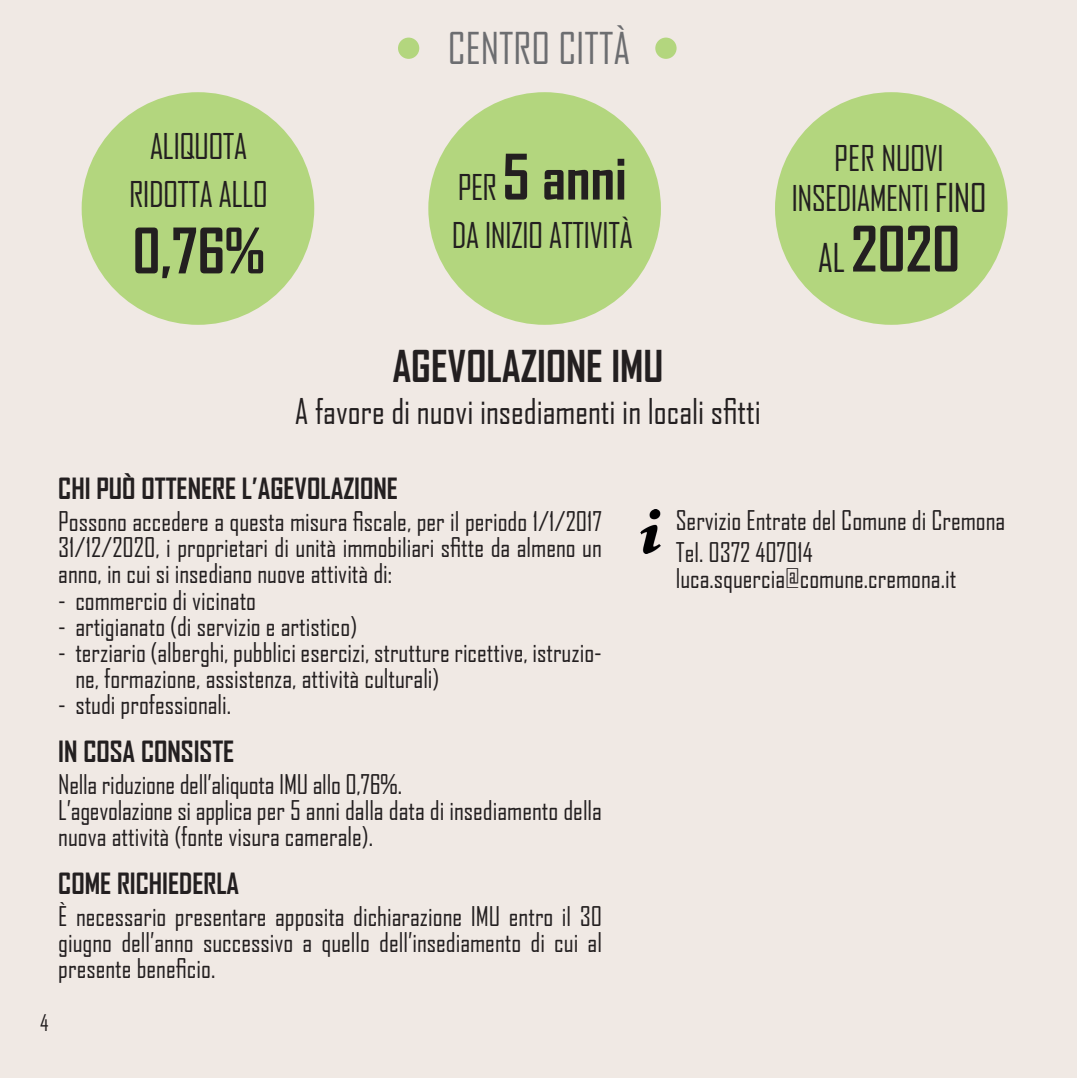
<style>
.page{position:relative;width:1078px;height:1078px;background:#fff}
.page>*{position:absolute;margin:0;border:0;box-sizing:border-box;transform-origin:0 0}
.t1{font:700 60px "Agency FB";color:#231f20}
.t2{font:700 42px "Agency FB";color:#231f20}
.t3{font:42px "Agency FB";color:#6c6d70}
.t4{font:34px/48px "Agency FB";letter-spacing:-.02em;color:#231f20;text-align:center}
.t5{font:34px "Agency FB";color:#231f20}
.t6{font:700 28px "Agency FB";color:#231f20}
.t7{font:26px/26px "Agency FB";color:#231f20}
.t8{font:22px "Agency FB";color:#231f20}
.s1{font-weight:400;font-size:34px}
.s2{font-size:38px}
.s3{font-weight:400;font-size:38px}
</style>
<div class="page">
<div style="left:0;top:0;width:1076px;height:1077px;background:#f0e9e4"></div>
<div style="left:82px;top:92px;width:232px;height:233px;background:#b3d67e;border-radius:50%"></div>
<div style="left:428px;top:92px;width:232px;height:233px;background:#b3d67e;border-radius:50%"></div>
<div style="left:774px;top:92px;width:233px;height:233px;background:#b3d67e;border-radius:50%"></div>
<div style="left:398px;top:38px;width:21px;height:21px;background:#b3d67e;border-radius:50%"></div>
<div style="left:655px;top:38px;width:21px;height:21px;background:#b3d67e;border-radius:50%"></div>
<img style="left:640px;top:509px;width:20px;height:44px">
<h3 class="t4" style="left:129px;top:122px;width:140px">ALIQUOTA<br>RIDOTTA ALLO</h3>
<h1 class="t1" style="left:132px;top:213px;width:133px">0,76%</h1>
<h2 class="t3" style="left:447px;top:23px;width:184px">CENTRO CITTÀ</h2>
<h1 class="t1" style="left:458px;top:140px;width:170px"><span class="s1">PER</span> 5 anni</h1>
<h3 class="t4" style="left:451px;top:210px;width:183px">DA INIZIO ATTIVITÀ</h3>
<h3 class="t4" style="left:791px;top:138px;width:197px;line-height:40px">PER NUOVI<br>INSEDIAMENTI <span class="s2">FINO</span></h3>
<h1 class="t1" style="left:817px;top:212px;width:144px"><span class="s3">AL</span> 2020</h1>
<h2 class="t2" style="left:392px;top:340px;width:272px">AGEVOLAZIONE IMU</h2>
<h3 class="t5" style="left:295px;top:391px;width:467px">A favore di nuovi insediamenti in locali sfitti</h3>
<p class="t6" style="left:58px;top:471px;width:341px">CHI PUÒ OTTENERE L’AGEVOLAZIONE</p>
<p class="t7" style="left:58px;top:508px;width:545px;text-align:justify">Possono accedere a questa misura fiscale, per il periodo 1/1/2017<br>31/12/2020, i proprietari di unità immobiliari sfitte da almeno un anno, in cui si insediano nuove attività di:</p>
<p class="t7" style="left:58px;top:586px;width:199px">- commercio di vicinato</p>
<p class="t7" style="left:58px;top:612px;width:300px">- artigianato (di servizio e artistico)</p>
<p class="t7" style="left:75px;top:638px;width:528px;text-indent:-17px">- terziario (alberghi, pubblici esercizi, strutture ricettive, istruzio&shy;ne, formazione, assistenza, attività culturali)</p>
<p class="t7" style="left:58px;top:690px;width:174px">- studi professionali.</p>
<p class="t6" style="left:58px;top:733px;width:177px">IN COSA CONSISTE</p>
<p class="t7" style="left:58px;top:770px;width:545px">Nella riduzione dell’aliquota IMU allo 0,76%.<br>L’agevolazione si applica per 5 anni dalla data di insediamento della nuova attività (fonte visura camerale).</p>
<p class="t6" style="left:58px;top:865px;width:182px">COME RICHIEDERLA</p>
<p class="t7" style="left:58px;top:902px;width:545px;text-align:justify">È necessario presentare apposita dichiarazione IMU entro il 30 giugno dell’anno successivo a quello dell’insediamento di cui al presente beneficio.</p>
<p class="t8" style="left:40px;top:1009px;width:10px">4</p>
<p class="t7" style="left:675px;top:503px;width:331px;line-height:32px">Servizio Entrate del Comune di Cremona<br>Tel. 0372 407014</p>
<p class="t7" style="left:675px;top:564px;width:282px">luca.squercia@comune.cremona.it</p>
</div>
